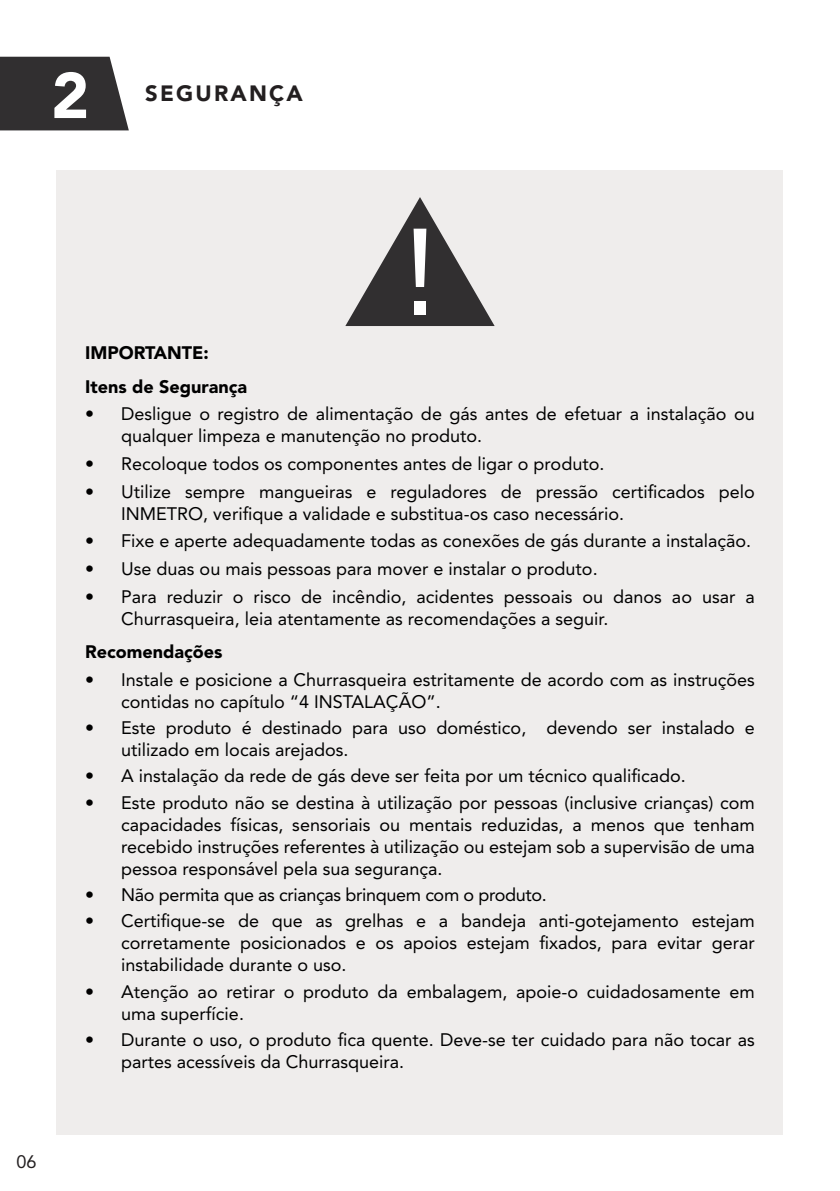
<style>
.page{position:relative;width:840px;height:1191px;background:#fff}
.page>*{position:absolute;margin:0;border:0;box-sizing:border-box;transform-origin:0 0}
.titulo_numerador{font:900 64px "Avenir LT Std";color:#fff}
.titulo{font:900 22px "Avenir LT Std";letter-spacing:.1em;color:#231f20}
.t1{font:18px/22px "Avenir LT Std";color:#000}
.t2{font:18px "Avenir LT Std";letter-spacing:-.02em;color:#000}
.titulo_texto{font:900 18px "Avenir LT Std";color:#000}
.texto_atencao{font:900 18px "Avenir LT Std";color:#000}
.t3{font:18px "Avenir LT Std";color:#231f20}
</style>
<div class="page">
<div style="left:57px;top:170px;width:725px;height:964px;background:#efedec"></div>
<svg style="left:345px;top:197px;width:149px;height:129px"></svg>
<div style="left:414px;top:301px;width:11px;height:13px;background:#fff"></div>
<svg style="left:0;top:57px;width:129px;height:73px;background:#403e3f"></svg>
<p class="titulo_numerador" style="left:51px;top:57px;width:39px">2</p>
<p class="titulo" style="left:145px;top:80px;width:159px">SEGURANÇA</p>
<p class="t3" style="left:16px;top:1151px;width:22px">06</p>
<p class="texto_atencao" style="left:85px;top:342px;width:125px">IMPORTANTE:</p>
<p class="titulo_texto" style="left:85px;top:375px;width:163px">Itens de Segurança</p>
<p class="t1" style="left:121px;top:403px;width:634px;text-indent:-36px">• Desligue o registro de alimentação de gás antes de efetuar a instalação ou qualquer limpeza e manutenção no produto.</p>
<p class="t1" style="left:85px;top:453px;width:520px">• Recoloque todos os componentes antes de ligar o produto.</p>
<p class="t1" style="left:121px;top:480px;width:635px;text-indent:-36px">• Utilize sempre mangueiras e reguladores de pressão certificados pelo<br>INMETRO, verifique a validade e substitua-os caso necessário.</p>
<p class="t1" style="left:85px;top:530px;width:667px">• Fixe e aperte adequadamente todas as conexões de gás durante a instalação.</p>
<p class="t1" style="left:85px;top:558px;width:513px">• Use duas ou mais pessoas para mover e instalar o produto.</p>
<p class="t1" style="left:121px;top:586px;width:634px;text-indent:-36px">• Para reduzir o risco de incêndio, acidentes pessoais ou danos ao usar a<br>Churrasqueira, leia atentamente as recomendações a seguir.</p>
<p class="titulo_texto" style="left:85px;top:641px;width:139px">Recomendações</p>
<p class="t1" style="left:121px;top:669px;width:634px;text-indent:-36px">• Instale e posicione a Churrasqueira estritamente de acordo com as instruções contidas no capítulo “4 INSTALAÇÃO”.</p>
<p class="t1" style="left:121px;top:717px;width:635px;text-indent:-36px">• Este produto é destinado para uso doméstico, devendo ser instalado e utilizado em locais arejados.</p>
<p class="t1" style="left:85px;top:765px;width:601px">• A instalação da rede de gás deve ser feita por um técnico qualificado.</p>
<p class="t1" style="left:121px;top:791px;width:634px;text-align:justify;text-indent:-36px">• Este produto não se destina à utilização por pessoas (inclusive crianças) com capacidades físicas, sensoriais ou mentais reduzidas, a menos que tenham recebido instruções referentes à utilização ou estejam sob a supervisão de uma pessoa responsável pela sua segurança.</p>
<p class="t2" style="left:85px;top:884px;width:463px">• Não permita que as crianças brinquem com o produto.</p>
<p class="t1" style="left:121px;top:910px;width:635px;text-align:justify;text-indent:-36px">• Certifique-se de que as grelhas e a bandeja anti-gotejamento estejam corretamente posicionados e os apoios estejam fixados, para evitar gerar instabilidade durante o uso.</p>
<p class="t1" style="left:121px;top:980px;width:634px;text-indent:-36px">• Atenção ao retirar o produto da embalagem, apoie-o cuidadosamente em uma superfície.</p>
<p class="t1" style="left:121px;top:1028px;width:634px;text-indent:-36px">• Durante o uso, o produto fica quente. Deve-se ter cuidado para não tocar as partes acessíveis da Churrasqueira.</p>
</div>
